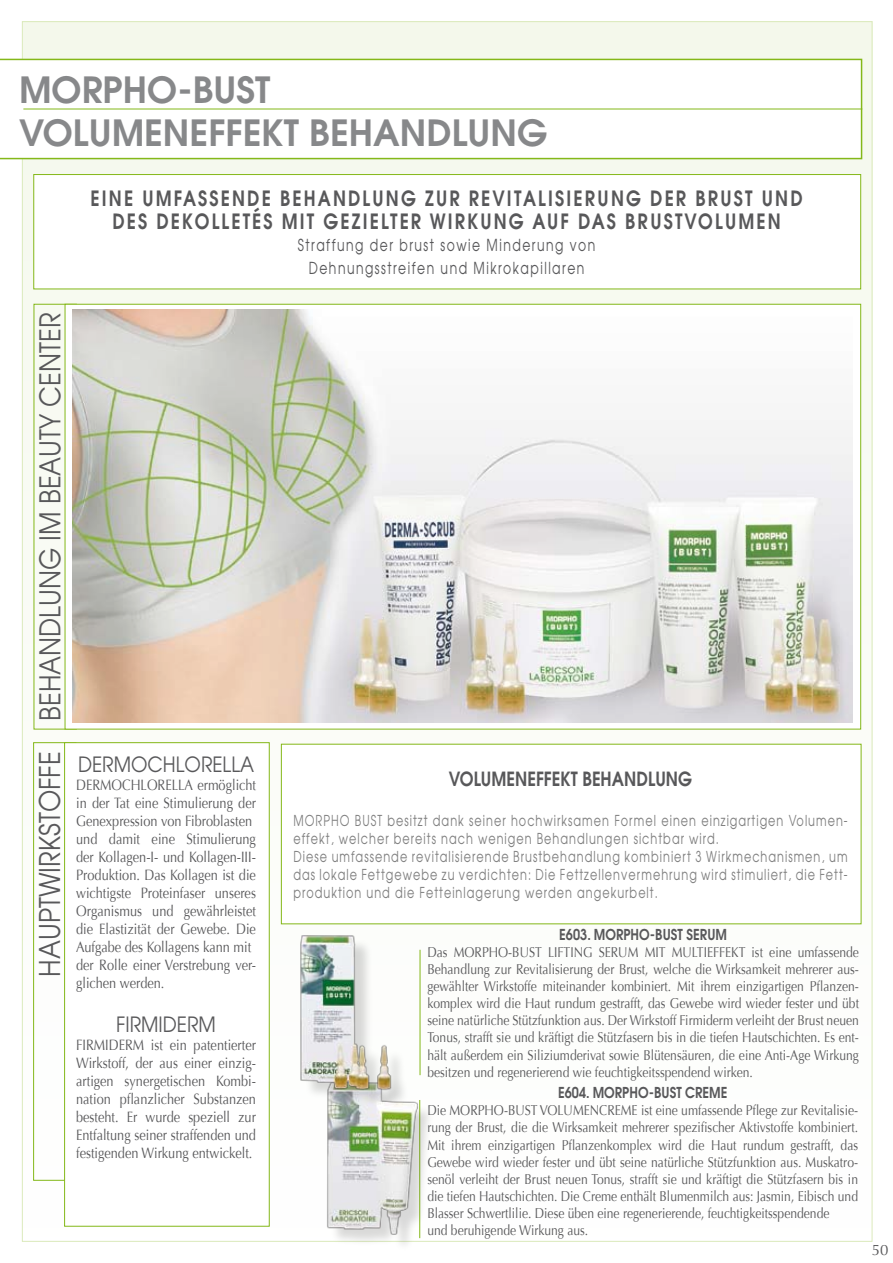
<style>
.page{position:relative;width:893px;height:1263px;background:#fff}
.page>*{position:absolute;margin:0;border:0;box-sizing:border-box;transform-origin:0 0}
.t1{font:600 36px/43.2px "Avant Garde";color:#87888a}
.t2{font:28.5px "Avant Garde";color:#58585a;scale:.9 1}
.t3{font:600 21px "Avant Garde";letter-spacing:.12em;color:#58585a;scale:.84 1}
.t4{font:21px "Avant Garde";color:#58585a;scale:.9 1}
.t5{font:600 19.5px "Avant Garde";color:#58585a;scale:.85 1}
.t6{font:16.5px/22.5px "Avant Garde";letter-spacing:.12em;color:#58585a;text-align:center;scale:.75 1}
.t7{font:15px/18px "Optima";color:#58585a;scale:.85 1}
.t8{font:15px/18px "Avant Garde";letter-spacing:.09em;color:#808080;scale:.75 1}
.t9{font:600 15px "Avant Garde";color:#58585a;scale:.85 1}
.t10{font:15px "Optima";color:#58585a}
.t11{font:14.25px/17.1px "Optima";color:#58585a;text-align:justify;scale:.85 1}
</style>
<div class="page">
<div style="left:22px;top:22px;width:850px;height:1219px;background:linear-gradient(to bottom,#eff6e3,#fffeff)"></div>
<svg style="left:0;top:59px;width:862px;height:100px"></svg>
<div style="left:65px;top:304px;width:796px;height:425px;background:#fff;border:1px solid #84b819"></div>
<img style="left:73px;top:310px;width:779px;height:412px">
<div style="left:34px;top:174px;width:827px;height:115px;background:#fff;border:1px solid #84b819"></div>
<div style="left:281px;top:744px;width:580px;height:180px;background:#fff"></div>
<div style="left:34px;top:743px;width:42px;height:437px;background:#fff"></div>
<div style="left:33px;top:742px;width:43px;height:438px;border:1px solid #84b819"></div>
<div style="left:64px;top:742px;width:205px;height:484px;background:#fff;border:1px solid #84b819"></div>
<hr style="left:420px;top:950px;width:1px;height:125px;background:#84b819">
<div style="left:330px;top:1085px;width:104px;height:167px;background:#000;opacity:.15"></div>
<img style="left:300px;top:1079px;width:129px;height:158px">
<div style="left:304px;top:938px;width:105px;height:169px;background:#000;opacity:.15"></div>
<img style="left:285px;top:931px;width:132px;height:168px">
<hr style="left:23px;top:109px;width:839px;height:1px;background:#84b819">
<p class="t1" style="left:19px;top:67px;width:530px">MORPHO-BUST<br>VOLUMENEFFEKT BEHANDLUNG</p>
<p class="t3" style="left:91px;top:185px;width:27px">EINE</p>
<p class="t3" style="left:142px;top:185px;width:17px">UMFASSENDE</p>
<p class="t3" style="left:280px;top:185px;width:32px">BEHANDLUNG</p>
<p class="t3" style="left:425px;top:185px;width:451px">ZUR REVITALISIERUNG DER BRUST UND</p>
<p class="t3" style="left:112px;top:207px;width:216px">DES DEKOLLETÉS MIT</p>
<p class="t3" style="left:324px;top:207px;width:14px">GEZIELTER</p>
<p class="t3" style="left:430px;top:207px;width:38px">WIRKUNG</p>
<p class="t3" style="left:533px;top:207px;width:16px">AUF</p>
<p class="t3" style="left:578px;top:207px;width:16px">DAS</p>
<p class="t3" style="left:625px;top:207px;width:31px">BRUSTVOLUMEN</p>
<p class="t6" style="left:298px;top:234px;width:398px">Straffung der brust sowie Minderung von<br>Dehnungsstreifen und Mikrokapillaren</p>
<p class="t2" style="left:32px;top:721px;width:455px;rotate:-90deg">behandlung iM BEAUTY CENTER</p>
<p class="t2" style="left:32px;top:977px;width:252px;rotate:-90deg">HAUPTWIRKSTOFFE</p>
<p class="t4" style="left:78px;top:752px;width:197px">DERMOCHLORELLA</p>
<p class="t7" style="left:76px;top:776px;width:213px">DERMOCHLORELLA ermöglicht in der Tat eine Stimulierung der<br>Genexpression von Fibroblasten und damit eine Stimulierung der Kollagen-I- und Kollagen-III-<br>Produktion. Das Kollagen ist die wichtigste Proteinfaser unseres<br>Organismus und gewährleistet die Elastizität der Gewebe. Die<br>Aufgabe des Kollagens kann mit der Rolle einer Verstrebung ver&shy;glichen werden.</p>
<p class="t4" style="left:116px;top:1011px;width:112px">FIRMIDERM</p>
<p class="t7" style="left:76px;top:1036px;width:213px;text-align:justify">FIRMIDERM ist ein patentierter Wirkstoff, der aus einer einzig&shy;artigen synergetischen Kombi&shy;nation pflanzlicher Substanzen besteht. Er wurde speziell zur Entfaltung seiner straffenden und festigenden Wirkung entwickelt.</p>
<p class="t5" style="left:449px;top:766px;width:288px">VOLUMENEFFEKT BEHANDLUNG</p>
<p class="t8" style="left:293px;top:811px;width:740px">MORPHO BUST besitzt dank seiner hochwirksamen Formel einen einzigartigen Volumen&shy;effekt, welcher bereits nach wenigen Behandlungen sichtbar wird.<br>Diese umfassende revitalisierende Brustbehandlung kombiniert 3 Wirkmechanismen, um das lokale Fettgewebe zu verdichten: Die Fettzellenvermehrung wird stimuliert, die Fett&shy;produktion und die Fetteinlagerung werden angekurbelt.</p>
<p class="t9" style="left:559px;top:924px;width:199px">E603. MORPHO-BUST SERUM</p>
<p class="t11" style="left:427px;top:944px;width:509px">Das MORPHO-BUST LIFTING SERUM MIT MULTIEFFEKT ist eine umfassende Behandlung zur Revitalisierung der Brust, welche die Wirksamkeit mehrerer aus&shy;gewählter Wirkstoffe miteinander kombiniert. Mit ihrem einzigartigen Pflanzen&shy;komplex wird die Haut rundum gestrafft, das Gewebe wird wieder fester und übt seine natürliche Stützfunktion aus. Der Wirkstoff Firmiderm verleiht der Brust neuen Tonus, strafft sie und kräftigt die Stützfasern bis in die tiefen Hautschichten. Es ent&shy;hält außerdem ein Siliziumderivat sowie Blütensäuren, die eine Anti-Age Wirkung besitzen und regenerierend wie feuchtigkeitsspendend wirken.</p>
<p class="t9" style="left:558px;top:1083px;width:201px">E604. MORPHO-BUST CREME</p>
<p class="t11" style="left:427px;top:1102px;width:508px;text-align:left">Die MORPHO-BUST VOLUMENCREME ist eine umfassende Pflege zur Revitalisie&shy;rung der Brust, die die Wirksamkeit mehrerer spezifischer Aktivstoffe kombiniert.<br>Mit ihrem einzigartigen Pflanzenkomplex wird die Haut rundum gestrafft, das Gewebe wird wieder fester und übt seine natürliche Stützfunktion aus. Muskatro&shy;senöl verleiht der Brust neuen Tonus, strafft sie und kräftigt die Stützfasern bis in die tiefen Hautschichten. Die Creme enthält Blumenmilch aus: Jasmin, Eibisch und Blasser Schwertlilie. Diese üben eine regenerierende, feuchtigkeitsspendende<br>und beruhigende Wirkung aus.</p>
<p class="t10" style="left:872px;top:1241px;width:18px">50</p>
</div>
